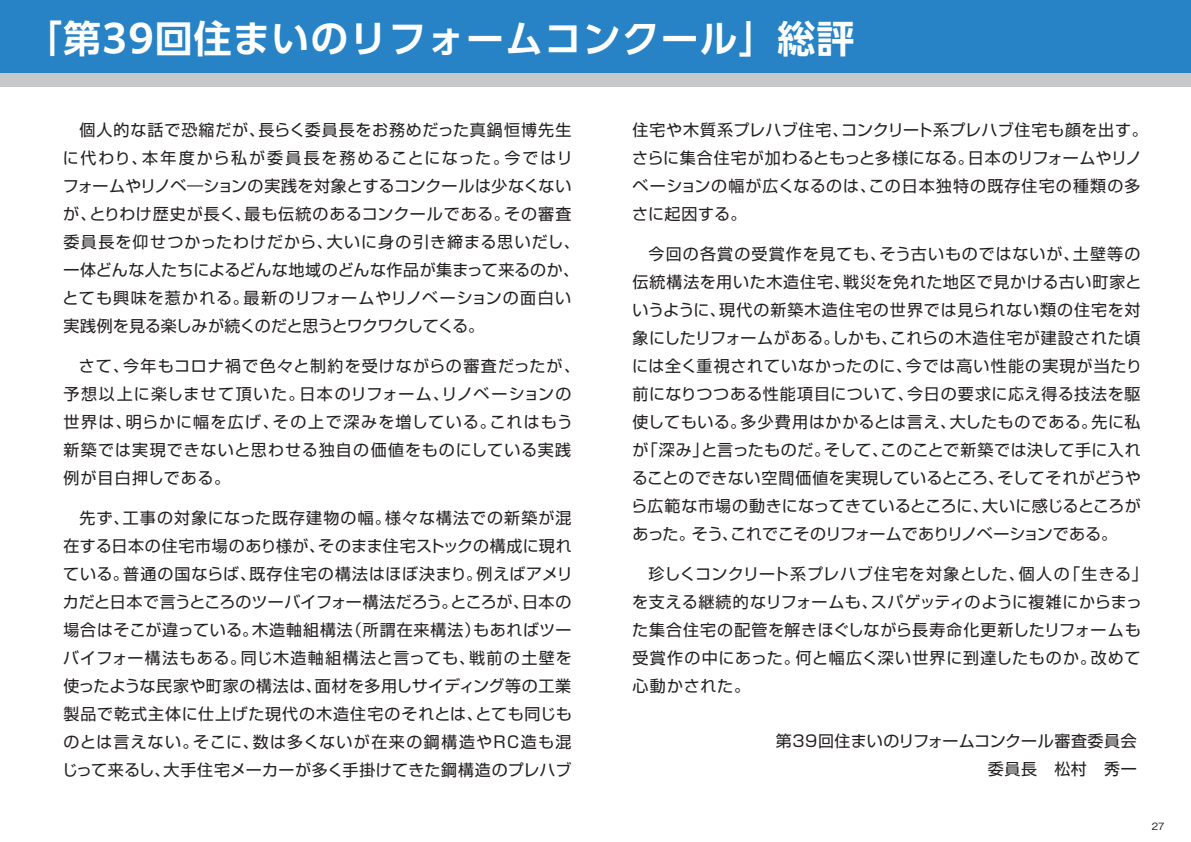
<style>
.page{position:relative;width:1191px;height:842px;background:#fff}
.page>*{position:absolute;margin:0;border:0;box-sizing:border-box;transform-origin:0 0}
.t1{font:700 38px "PUD Shin Go Pr 6 N De";letter-spacing:.025em;color:#fff}
.t2{font:16px/28px "Shin Go Pro";letter-spacing:.04em;color:#231f20}
.t3{font:16px/28px "Shin Go Pro";letter-spacing:.07em;color:#231f20}
.t4{font:500 10px "Gothic BBB Pro";color:#231f20}
</style>
<div class="page">
<div style="left:0;top:0;width:1191px;height:87px;background:#c7c8ca"></div>
<div style="left:0;top:0;width:1191px;height:73px;background:#2783c5"></div>
<h1 class="t1" style="left:24px;top:17px;width:832px">「第39回住まいのリフォームコンクール」総評</h1>
<p class="t2" style="left:63px;top:114px;width:519px;text-indent:17px">個人的な話で恐縮だが、長らく委員長をお務めだった真鍋恒博先生に代わり、本年度から私が委員長を務めることになった。今ではリフォームやリノベ―ションの実践を対象とするコンクールは少なくないが、とりわけ歴史が長く、最も伝統のあるコンクールである。その審査委員長を仰せつかったわけだから、大いに身の引き締まる思いだし、一体どんな人たちによるどんな地域のどんな作品が集まって来るのか、とても興味を惹かれる。最新のリフォームやリノベーションの面白い実践例を見る楽しみが続くのだと思うとワクワクしてくる。</p>
<p class="t3" style="left:63px;top:350px;width:518px;text-indent:16px">さて、今年もコロナ禍で色々と制約を受けながらの審査だったが、予想以上に楽しませて頂いた。日本のリフォーム、リノベーションの世界は、明らかに幅を広げ、その上で深みを増している。これはもう新築では実現できないと思わせる独自の価値をものにしている実践例が目白押しである。</p>
<p class="t2" style="left:62px;top:502px;width:512px;text-align:justify;text-indent:17px">先ず、工事の対象になった既存建物の幅。様々な構法での新築が混在する日本の住宅市場のあり様が、そのまま住宅ストックの構成に現れている。普通の国ならば、既存住宅の構法はほぼ決まり。例えばアメリカだと日本で言うところのツーバイフォー構法だろう。ところが、日本の場合はそこが違っている。木造軸組構法（所謂在来構法）もあればツーバイフォー構法もある。同じ木造軸組構法と言っても、戦前の土壁を使ったような民家や町家の構法は、面材を多用しサイディング等の工業製品で乾式主体に仕上げた現代の木造住宅のそれとは、とても同じものとは言えない。そこに、数は多くないが在来の鋼構造やRC造も混じって来るし、大手住宅メーカーが多く手掛けてきた鋼構造のプレハブ</p>
<p class="t2" style="left:632px;top:114px;width:517px">住宅や木質系プレハブ住宅、コンクリート系プレハブ住宅も顔を出す。さらに集合住宅が加わるともっと多様になる。日本のリフォームやリノベーションの幅が広くなるのは、この日本独特の既存住宅の種類の多さに起因する。</p>
<p class="t2" style="left:631px;top:238px;width:512px;text-align:justify;text-indent:17px">今回の各賞の受賞作を見ても、そう古いものではないが、土壁等の伝統構法を用いた木造住宅、戦災を免れた地区で見かける古い町家というように、現代の新築木造住宅の世界では見られない類の住宅を対象にしたリフォームがある。しかも、これらの木造住宅が建設された頃には全く重視されていなかったのに、今では高い性能の実現が当たり前になりつつある性能項目について、今日の要求に応え得る技法を駆使してもいる。多少費用はかかるとは言え、大したものである。先に私が「深み」と言ったものだ。そして、このことで新築では決して手に入れることのできない空間価値を実現しているところ、そしてそれがどうやら広範な市場の動きになってきているところに、大いに感じるところがあった。そう、これでこそのリフォームでありリノベーションである。</p>
<p class="t2" style="left:632px;top:558px;width:517px;text-indent:16px">珍しくコンクリート系プレハブ住宅を対象とした、個人の「生きる」を支える継続的なリフォームも、スパゲッティのように複雑にからまった集合住宅の配管を解きほぐしながら長寿命化更新したリフォームも受賞作の中にあった。何と幅広く深い世界に到達したものか。改めて心動かされた。</p>
<p class="t2" style="left:775px;top:725px;width:363px;text-align:right">第39回住まいのリフォームコンクール審査委員会委員長　松村　秀一</p>
<p class="t4" style="left:1151px;top:818px;width:14px">27</p>
</div>
